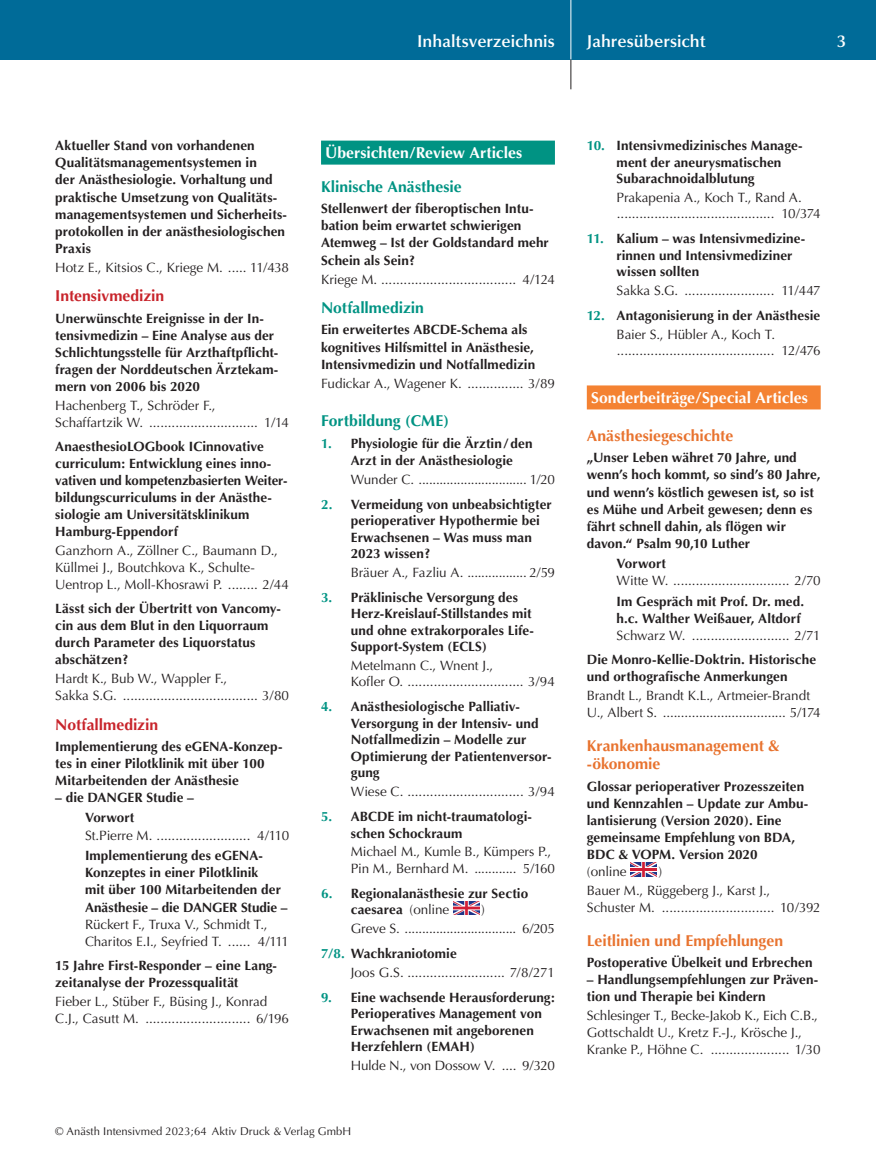
<style>
.page{position:relative;width:876px;height:1174px;background:#fff}
.page>*{position:absolute;margin:0;border:0;box-sizing:border-box;transform-origin:0 0}
.t1{font:600 17.25px "Optima";color:#fff}
.t2{font:700 15.75px/18.8px "Optima";color:#e8732f}
.t3{font:700 15.75px "Optima";color:#fff}
.t4{font:700 15.75px "Optima";color:#009383}
.t5{font:700 15.75px "Optima";letter-spacing:-.005em;color:#c8242b}
.t6{font:700 13.5px/17.1px "Optima";letter-spacing:.005em;color:#231f20}
.t7{font:13.5px/17px "Optima";letter-spacing:-.005em;color:#231f20}
.t8{font:11.25px "Optima";letter-spacing:.005em;color:#231f20}
.s1{color:#009383}
.s2{font-weight:400}
.s3{font-weight:700;color:#009383}
.s4{font-weight:700}
</style>
<div class="page">
<div style="left:0;top:0;width:876px;height:60px;background:#006b98"></div>
<hr style="left:571px;top:0;width:1px;height:60px;background:#fff">
<svg style="left:571px;top:60px;width:1px;height:29px"></svg>
<div style="left:321px;top:141px;width:234px;height:24px;background:#009383"></div>
<img style="left:453px;top:901px;width:26px;height:13px">
<div style="left:587px;top:385px;width:234px;height:24px;background:#f48232"></div>
<img style="left:630px;top:862px;width:27px;height:14px">
<p class="t1" style="left:417px;top:31px;width:139px">Inhaltsverzeichnis</p>
<p class="t1" style="left:587px;top:31px;width:120px">Jahresübersicht</p>
<p class="t1" style="left:837px;top:31px;width:10px">3</p>
<p class="t6" style="left:55px;top:137px;width:233px">Aktueller Stand von vorhandenen<br>Qualitätsmanagementsystemen in<br>der Anästhesiologie. Vorhaltung und praktische Umsetzung von Qualitäts&shy;managementsystemen und Sicherheits&shy;protokollen in der anästhesiologischen<br>Praxis</p>
<p class="t7" style="left:55px;top:259px;width:235px">Hotz E., Kitsios C., Kriege M. ..... 11/438</p>
<p class="t5" style="left:55px;top:287px;width:111px">Intensivmedizin</p>
<p class="t6" style="left:55px;top:310px;width:225px">Unerwünschte Ereignisse in der In&shy;tensivmedizin – Eine Analyse aus der Schlichtungsstelle für Arzthaftpflicht&shy;fragen der Norddeutschen Ärztekam&shy;mern von 2006 bis 2020</p>
<p class="t7" style="left:55px;top:397px;width:235px">Hachenberg T., Schröder F.,<br>Schaffartzik W. ............................. 1/14</p>
<p class="t6" style="left:55px;top:438px;width:234px">AnaesthesioLOGbook ICinnovative curriculum: Entwicklung eines inno&shy;vativen und kompetenzbasierten Weiter&shy;bildungscurriculums in der Anästhe&shy;siologie am Universitätsklinikum Hamburg-Eppendorf</p>
<p class="t7" style="left:55px;top:542px;width:235px">Ganzhorn A., Zöllner C., Baumann D.,<br>Küllmei J., Boutchkova K., Schulte-<br>Uentrop L., Moll-Khosrawi P. ........ 2/44</p>
<p class="t6" style="left:55px;top:600px;width:227px">Lässt sich der Übertritt von Vancomy&shy;cin aus dem Blut in den Liquorraum durch Parameter des Liquorstatus abschätzen?</p>
<p class="t7" style="left:55px;top:670px;width:235px">Hardt K., Bub W., Wappler F.,<br>Sakka S.G. .................................... 3/80</p>
<p class="t5" style="left:55px;top:715px;width:104px">Notfallmedizin</p>
<p class="t6" style="left:55px;top:738px;width:229px">Implementierung des eGENA-Konzep&shy;tes in einer Pilotklinik mit über 100<br>Mitarbeitenden der Anästhesie</p>
<p class="t6" style="left:85px;top:787px;width:110px;line-height:20.2px;text-indent:-30px">– die DANGER Studie –<br>Vorwort</p>
<p class="t7" style="left:85px;top:826px;width:206px">St.Pierre M. ......................... 4/110</p>
<p class="t6" style="left:85px;top:846px;width:204px">Implementierung des eGENA-<br>Konzeptes in einer Pilotklinik<br>mit über 100 Mitarbeitenden der<br>Anästhesie – die DANGER Studie –</p>
<p class="t7" style="left:85px;top:916px;width:206px">Rückert F., Truxa V., Schmidt T.,<br>Charitos E.I., Seyfried T. ...... 4/111</p>
<p class="t6" style="left:55px;top:956px;width:223px">15 Jahre First-Responder – eine Lang&shy;zeitanalyse der Prozessqualität</p>
<p class="t7" style="left:55px;top:993px;width:235px">Fieber L., Stüber F., Büsing J., Konrad<br>C.J., Casutt M. ............................ 6/196</p>
<p class="t3" style="left:325px;top:143px;width:198px">Übersichten/Review Articles</p>
<p class="t4" style="left:321px;top:177px;width:142px">Klinische Anästhesie</p>
<p class="t6" style="left:321px;top:200px;width:229px">Stellenwert der fiberoptischen Intu&shy;bation beim erwartet schwierigen<br>Atemweg – Ist der Goldstandard mehr<br>Schein als Sein?</p>
<p class="t7" style="left:321px;top:271px;width:235px">Kriege M. .................................... 4/124</p>
<p class="t4" style="left:321px;top:299px;width:104px">Notfallmedizin</p>
<p class="t6" style="left:321px;top:321px;width:216px">Ein erweitertes ABCDE-Schema als kognitives Hilfsmittel in Anästhesie,<br>Intensivmedizin und Notfallmedizin</p>
<p class="t7" style="left:321px;top:375px;width:235px">Fudickar A., Wagener K. ............... 3/89</p>
<p class="t4" style="left:321px;top:411px;width:129px">Fortbildung (CME)</p>
<p class="t6" style="left:351px;top:436px;width:183px;line-height:16.5px;text-indent:-30px"><span class="s1">1.</span> Physiologie für die Ärztin/den<br>Arzt in der Anästhesiologie</p>
<p class="t7" style="left:351px;top:471px;width:206px">Wunder C. ............................... 1/20</p>
<p class="t6" style="left:351px;top:496px;width:202px;line-height:16.5px;text-indent:-30px"><span class="s1">2.</span> Vermeidung von unbeabsichtigter perioperativer Hypothermie bei<br>Erwachsenen – Was muss man<br>2023 wissen?</p>
<p class="t7" style="left:351px;top:564px;width:206px">Bräuer A., Fazliu A. ................. 2/59</p>
<p class="t6" style="left:351px;top:589px;width:185px;line-height:16.5px;text-indent:-30px"><span class="s1">3.</span> Präklinische Versorgung des<br>Herz-Kreislauf-Stillstandes mit und ohne extrakorporales Life-<br>Support-System (ECLS)</p>
<p class="t7" style="left:351px;top:657px;width:206px;line-height:16.5px">Metelmann C., Wnent J.,<br>Kofler O. ............................... 3/94</p>
<p class="t6" style="left:351px;top:699px;width:202px;line-height:16.5px;text-indent:-30px"><span class="s1">4.</span> Anästhesiologische Palliativ-<br>Versorgung in der Intensiv- und<br>Notfallmedizin – Modelle zur<br>Optimierung der Patientenversor&shy;gung</p>
<p class="t7" style="left:351px;top:783px;width:206px">Wiese C. ............................... 3/94</p>
<p class="t6" style="left:351px;top:808px;width:183px;line-height:16.5px;text-indent:-30px"><span class="s1">5.</span> ABCDE im nicht-traumatologi&shy;schen Schockraum</p>
<p class="t7" style="left:351px;top:843px;width:206px;line-height:16.5px">Michael M., Kumle B., Kümpers P.,<br>Pin M., Bernhard M. ............ 5/160</p>
<p class="t6" style="left:351px;top:885px;width:179px;line-height:16.5px;text-indent:-30px"><span class="s1">6.</span> Regionalanästhesie zur Sectio caesarea <span class="s2">(online</span></p>
<p class="t7" style="left:351px;top:900px;width:206px;line-height:18.6px;text-indent:130px">)<br>Greve S. ................................ 6/205</p>
<p class="t7" style="left:351px;top:944px;width:206px;line-height:18.6px;text-indent:-30px"><span class="s3">7/8.</span> <span class="s4">Wachkraniotomie<br></span>Joos G.S. .......................... 7/8/271</p>
<p class="t6" style="left:351px;top:989px;width:206px;line-height:16.5px;text-indent:-30px"><span class="s1">9.</span> Eine wachsende Herausforderung:<br>Perioperatives Management von<br>Erwachsenen mit angeborenen<br>Herzfehlern (EMAH)</p>
<p class="t7" style="left:351px;top:1056px;width:206px">Hulde N., von Dossow V. .... 9/320</p>
<p class="t6" style="left:617px;top:138px;width:188px;line-height:16.5px;text-indent:-30px"><span class="s1">10.</span> Intensivmedizinisches Manage&shy;ment der aneurysmatischen<br>Subarachnoidalblutung</p>
<p class="t7" style="left:617px;top:189px;width:206px;line-height:16.5px">Prakapenia A., Koch T., Rand A. .......................................... 10/374</p>
<p class="t6" style="left:617px;top:231px;width:190px;line-height:16.5px;text-indent:-30px"><span class="s1">11.</span> Kalium – was Intensivmedizine&shy;rinnen und Intensivmediziner wissen sollten</p>
<p class="t7" style="left:617px;top:282px;width:206px">Sakka S.G. ........................ 11/447</p>
<p class="t6" style="left:617px;top:306px;width:205px;line-height:18.6px;text-indent:-30px"><span class="s1">12.</span> Antagonisierung in der Anästhesie<br><span class="s2">Baier S., Hübler A., Koch T.</span></p>
<p class="t7" style="left:617px;top:342px;width:205px">.......................................... 12/476</p>
<p class="t3" style="left:591px;top:388px;width:218px">Sonderbeiträge/Special Articles</p>
<p class="t2" style="left:587px;top:426px;width:148px">Anästhesiegeschichte</p>
<p class="t6" style="left:587px;top:449px;width:235px">„Unser Leben währet 70 Jahre, und wenn’s hoch kommt, so sind’s 80 Jahre, und wenn’s köstlich gewesen ist, so ist es Mühe und Arbeit gewesen; denn es fährt schnell dahin, als flögen wir davon.“ Psalm 90,10 Luther</p>
<p class="t6" style="left:617px;top:555px;width:51px">Vorwort</p>
<p class="t7" style="left:617px;top:572px;width:206px">Witte W. ............................... 2/70</p>
<p class="t6" style="left:617px;top:592px;width:189px">Im Gespräch mit Prof. Dr. med. h.c. Walther Weißauer, Altdorf</p>
<p class="t7" style="left:617px;top:627px;width:206px">Schwarz W. .......................... 2/71</p>
<p class="t6" style="left:587px;top:650px;width:231px">Die Monro-Kellie-Doktrin. Historische und orthografische Anmerkungen</p>
<p class="t7" style="left:587px;top:687px;width:235px">Brandt L., Brandt K.L., Artmeier-Brandt<br>U., Albert S. .................................. 5/174</p>
<p class="t2" style="left:587px;top:736px;width:194px">Krankenhausmanagement &amp; -ökonomie</p>
<p class="t6" style="left:587px;top:777px;width:223px">Glossar perioperativer Prozesszeiten und Kennzahlen – Update zur Ambu&shy;lantisierung (Version 2020). Eine gemeinsame Empfehlung von BDA,<br>BDC &amp; VOPM. Version 2020</p>
<p class="t7" style="left:587px;top:863px;width:41px">(online</p>
<p class="t7" style="left:587px;top:862px;width:185px;line-height:19px;text-indent:72px">)<br>Bauer M., Rüggeberg J., Karst J.,</p>
<p class="t7" style="left:587px;top:899px;width:235px">Schuster M. .............................. 10/392</p>
<p class="t2" style="left:587px;top:931px;width:198px">Leitlinien und Empfehlungen</p>
<p class="t6" style="left:587px;top:954px;width:227px">Postoperative Übelkeit und Erbrechen</p>
<p class="t6" style="left:587px;top:971px;width:233px">– Handlungsempfehlungen zur Präven&shy;tion und Therapie bei Kindern</p>
<p class="t7" style="left:587px;top:1007px;width:235px">Schlesinger T., Becke-Jakob K., Eich C.B.,<br>Gottschaldt U., Kretz F.-J., Krösche J.,<br>Kranke P., Höhne C. ..................... 1/30</p>
<p class="t8" style="left:55px;top:1125px;width:297px">© Anästh Intensivmed 2023;64 Aktiv Druck &amp; Verlag GmbH</p>
</div>
